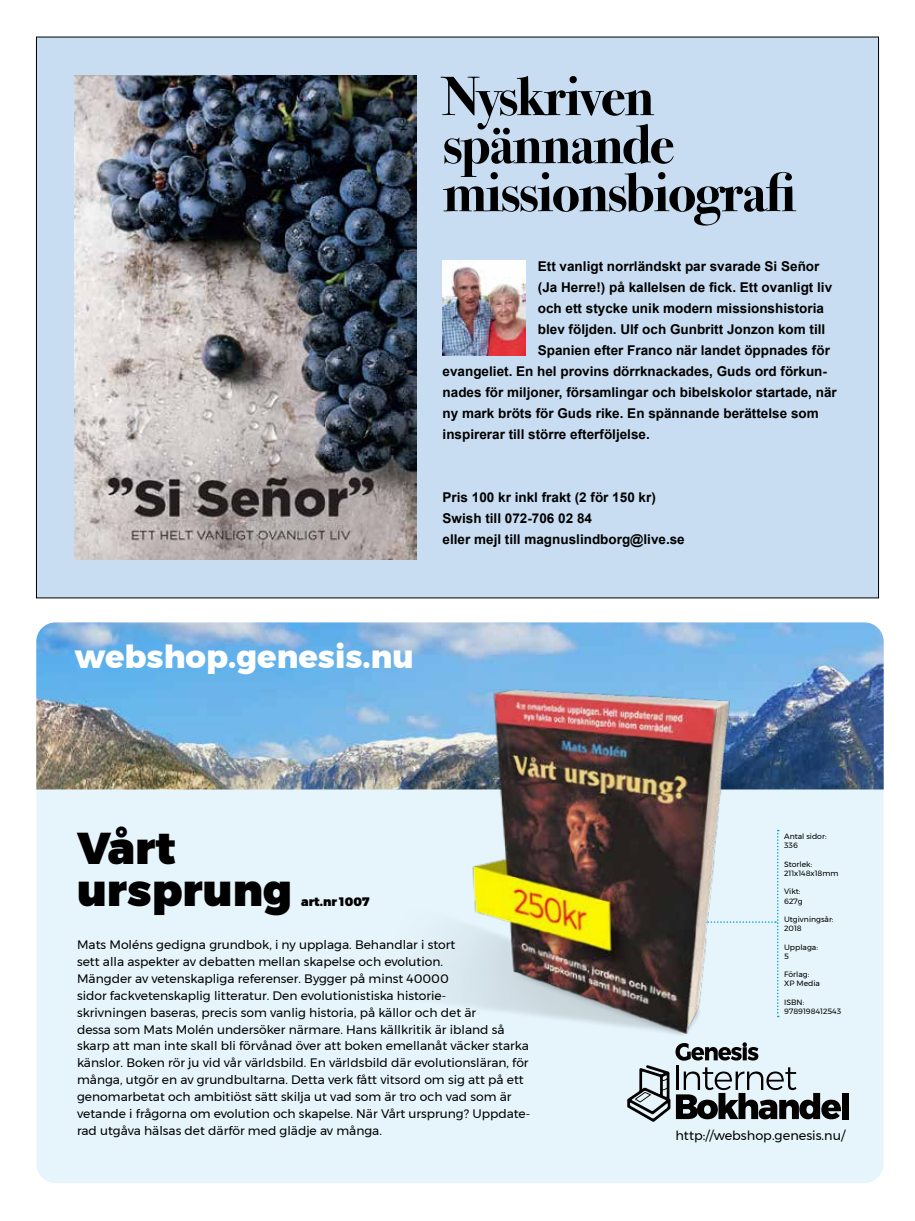
<style>
.page{position:relative;width:915px;height:1221px;background:#fff}
.page>*{position:absolute;margin:0;border:0;box-sizing:border-box;transform-origin:0 0}
.t1{font:700 55.5px/48px "Bodoni Svty Two OSITCTT";letter-spacing:-.025em;color:#000}
.t2{font:900 44.4px/41.4px "Montserrat";color:#000}
.t3{font:800 31.95px "Montserrat";color:#fff}
.t4{font:700 13.5px/21px "Arial";color:#000}
.t5{font:12.75px "Montserrat";color:#000}
.t6{font:12.3px/16.8px "Montserrat";color:#000}
.t7{font:900 12.3px "Montserrat";color:#000}
.t8{font:7.65px/9.1px "Montserrat";color:#000}
</style>
<div class="page">
<div style="left:36px;top:623px;width:847px;height:560px;background:#e6f5fc;border-radius:19px"></div>
<img style="left:36px;top:622px;width:847px;height:167px">
<div style="left:841px;top:1092px;width:7px;height:26px;background:#030000"></div>
<svg style="left:627px;top:1047px;width:213px;height:74px"></svg>
<svg style="left:755px;top:829px;width:23px;height:188px"></svg>
<img style="left:202px;top:622px;width:553px;height:464px">
<div style="left:36px;top:37px;width:842px;height:561px;background:#c8ddf1"></div>
<img style="left:75px;top:75px;width:341px;height:485px">
<img style="left:442px;top:260px;width:83px;height:95px">
<h1 class="t1" style="left:442px;top:73px;width:355px">Nyskriven spännande missionsbiografi</h1>
<p class="t4" style="left:537px;top:256px;width:283px">Ett vanligt norrländskt par svarade Si Señor</p>
<p class="t4" style="left:537px;top:277px;width:296px">(Ja Herre!) på kallelsen de fick. Ett ovanligt liv</p>
<p class="t4" style="left:537px;top:298px;width:287px">och ett stycke unik modern missionshistoria</p>
<p class="t4" style="left:537px;top:319px;width:289px">blev följden. Ulf och Gunbritt Jonzon kom till</p>
<p class="t4" style="left:537px;top:340px;width:293px">Spanien efter Franco när landet öppnades för</p>
<p class="t4" style="left:442px;top:361px;width:386px">evangeliet. En hel provins dörrknackades, Guds ord förkun-</p>
<p class="t4" style="left:442px;top:382px;width:395px">nades för miljoner, församlingar och bibelskolor startade, när</p>
<p class="t4" style="left:442px;top:403px;width:377px">ny mark bröts för Guds rike. En spännande berättelse som</p>
<p class="t4" style="left:442px;top:424px;width:209px">inspirerar till större efterföljelse.</p>
<p class="t4" style="left:442px;top:487px;width:244px">Pris 100 kr inkl frakt (2 för 150 kr)<br>Swish till 072-706 02 84<br>eller mejl till magnuslindborg@live.se</p>
<h3 class="t3" style="left:75px;top:630px;width:340px">webshop.genesis.nu</h3>
<h2 class="t2" style="left:77px;top:828px;width:217px">Vårt ursprung</h2>
<p class="t7" style="left:301px;top:891px;width:70px">art.nr 1007</p>
<p class="t6" style="left:77px;top:936px;width:454px">Mats Moléns gedigna grundbok, i ny upplaga. Behandlar i stort<br>sett alla aspekter av debatten mellan skapelse och evolution.<br>Mängder av vetenskapliga referenser. Bygger på minst 40000<br>sidor fackvetenskaplig litteratur. Den evolutionistiska historie-<br>skrivningen baseras, precis som vanlig historia, på källor och det är<br>dessa som Mats Molén undersöker närmare. Hans källkritik är ibland så skarp att man inte skall bli förvånad över att boken emellanåt väcker starka känslor. Boken rör ju vid vår världsbild. En världsbild där evolutionsläran, för många, utgör en av grundbultarna. Detta verk fått vitsord om sig att på ett genomarbetat och ambitiöst sätt skilja ut vad som är tro och vad som är vetande i frågorna om evolution och skapelse. När Vårt ursprung? Uppdate&shy;rad utgåva hälsas det därför med glädje av många.</p>
<p class="t8" style="left:783px;top:831px;width:44px">Antal sidor:<br>336</p>
<p class="t8" style="left:783px;top:859px;width:56px">Storlek:<br>211x148x18mm</p>
<p class="t8" style="left:783px;top:886px;width:20px">Vikt:<br>627g</p>
<p class="t8" style="left:783px;top:914px;width:51px">Utgivningsår:<br>2018</p>
<p class="t8" style="left:783px;top:942px;width:35px">Upplaga:<br>5</p>
<p class="t8" style="left:783px;top:969px;width:37px">Förlag:<br>XP Media</p>
<p class="t8" style="left:783px;top:997px;width:59px">ISBN:<br>9789198412543</p>
<p class="t5" style="left:675px;top:1125px;width:171px">http://webshop.genesis.nu/</p>
</div>
